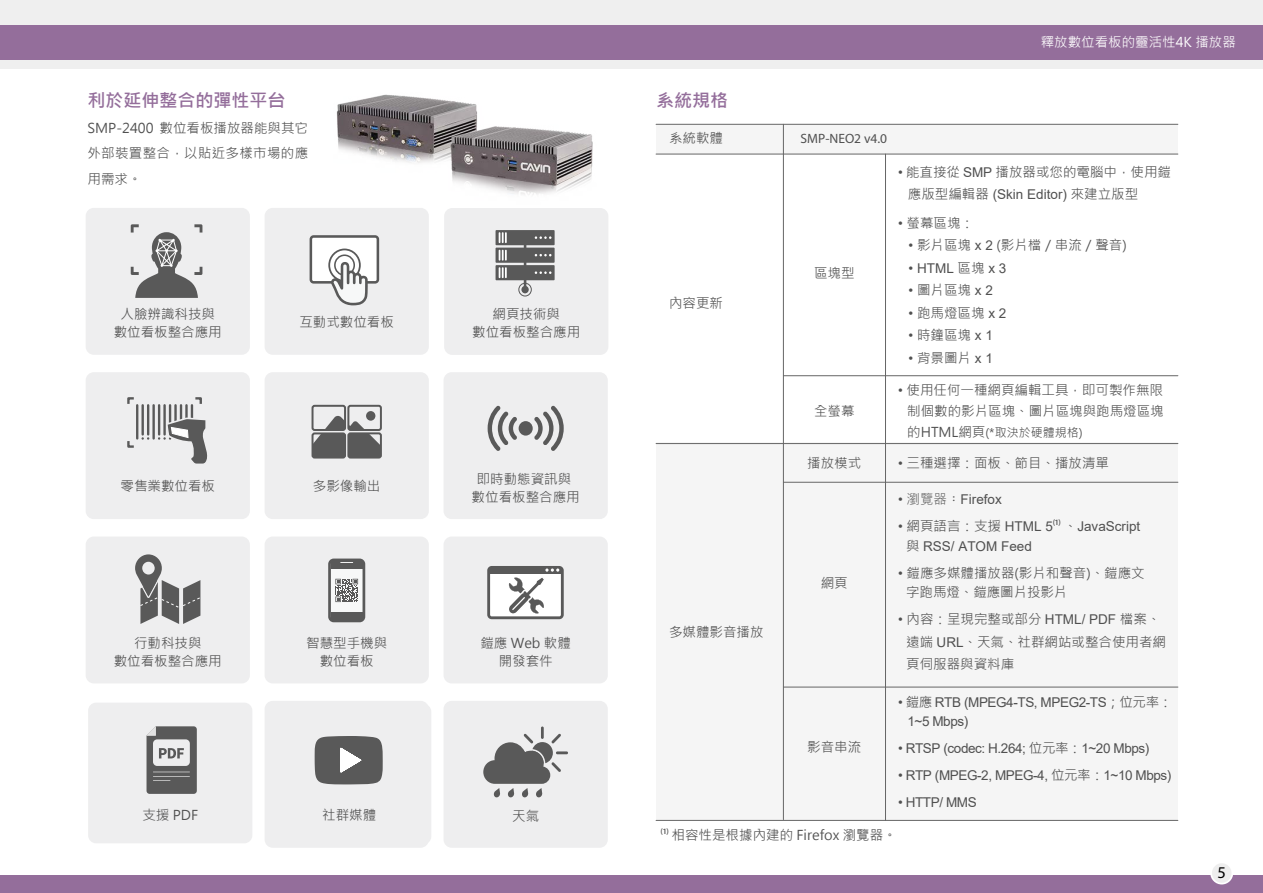
<style>
.page{position:relative;width:1263px;height:893px;background:#fff}
.page>*{position:absolute;margin:0;border:0;box-sizing:border-box;transform-origin:0 0}
.t1{font:700 18px "Microsoft Jheng Hei";color:#946e9b}
.t2{font:16.5px "Myriad Pro";color:#000}
.t3{font:13.5px/18px "Microsoft Jheng Hei";color:#505050;text-align:center}
.t4{font:13.5px/19.5px "Arial";letter-spacing:-.03em;color:#505050}
.t5{font:13.5px/19.5px "Arial";color:#505050}
.t6{font:13.5px "Microsoft Jheng Hei";color:#fff}
.t7{font:13.5px "Myriad Pro";color:#505050}
.t8{font:12px "Microsoft Jheng Hei";color:#505050}
.s1{font-family:"Arial"}
.s2{font-family:"Microsoft Jheng Hei"}
.s3{font-size:13.5px}
.s4{font-family:"Microsoft Jheng Hei";font-weight:300}
.s5{font-family:"Adobe Ming Std";font-weight:300}
.s6{font-family:"Myriad Pro"}
</style>
<div class="page">
<div style="left:0;top:876px;width:1263px;height:17px;background:#946e9b"></div>
<div style="left:0;top:0;width:1263px;height:68px;background:#efefef"></div>
<div style="left:0;top:26px;width:1263px;height:34px;background:#946e9b"></div>
<div style="left:1210px;top:861px;width:23px;height:23px;background:#fff;border-radius:50%"></div>
<div style="left:1212px;top:863px;width:19px;height:20px;background:#eee;border-radius:50%"></div>
<div style="left:86px;top:536px;width:164px;height:147px;background:#eeeeef;border-radius:8px"></div>
<svg style="left:135px;top:554px;width:66px;height:70px"></svg>
<div style="left:86px;top:208px;width:164px;height:147px;background:#eeeeef;border-radius:8px"></div>
<svg style="left:131px;top:224px;width:71px;height:74px"></svg>
<div style="left:265px;top:208px;width:164px;height:147px;background:#eeeeef;border-radius:8px"></div>
<div style="left:444px;top:208px;width:164px;height:147px;background:#eeeeef;border-radius:8px"></div>
<div style="left:495px;top:230px;width:60px;height:15px;background:#595959"></div>
<svg style="left:499px;top:232px;width:8px;height:11px"></svg>
<svg style="left:535px;top:236px;width:16px;height:3px"></svg>
<div style="left:495px;top:248px;width:60px;height:15px;background:#595959"></div>
<svg style="left:499px;top:250px;width:8px;height:11px"></svg>
<svg style="left:535px;top:254px;width:16px;height:2px"></svg>
<div style="left:495px;top:265px;width:60px;height:15px;background:#595959"></div>
<svg style="left:499px;top:267px;width:8px;height:11px"></svg>
<svg style="left:535px;top:271px;width:16px;height:3px"></svg>
<hr style="left:524px;top:236px;width:2px;height:52px;background:#595959">
<div style="left:521px;top:286px;width:8px;height:7px;background:#595959;border-radius:50%"></div>
<div style="left:518px;top:283px;width:14px;height:13px;border:1px solid #595959;border-radius:50%"></div>
<div style="left:86px;top:372px;width:164px;height:147px;background:#eeeeef;border-radius:8px"></div>
<svg style="left:127px;top:397px;width:7px;height:7px"></svg>
<svg style="left:127px;top:441px;width:7px;height:7px"></svg>
<svg style="left:193px;top:397px;width:9px;height:9px"></svg>
<hr style="left:136px;top:405px;width:2px;height:33px;background:#595959">
<hr style="left:141px;top:405px;width:3px;height:29px;background:#595959">
<hr style="left:147px;top:405px;width:2px;height:29px;background:#595959">
<hr style="left:152px;top:405px;width:3px;height:33px;background:#595959">
<hr style="left:158px;top:405px;width:2px;height:29px;background:#595959">
<hr style="left:163px;top:405px;width:3px;height:29px;background:#595959">
<hr style="left:169px;top:405px;width:2px;height:29px;background:#595959">
<hr style="left:174px;top:405px;width:3px;height:33px;background:#595959">
<hr style="left:180px;top:405px;width:2px;height:33px;background:#595959">
<hr style="left:185px;top:405px;width:3px;height:29px;background:#595959">
<hr style="left:191px;top:405px;width:2px;height:33px;background:#595959">
<svg style="left:142px;top:437px;width:7px;height:3px"></svg>
<svg style="left:158px;top:418px;width:50px;height:46px"></svg>
<div style="left:265px;top:536px;width:164px;height:147px;background:#eeeeef;border-radius:8px"></div>
<svg style="left:328px;top:559px;width:37px;height:63px"></svg>
<div style="left:443px;top:536px;width:165px;height:147px;background:#eeeeef;border-radius:8px"></div>
<svg style="left:487px;top:566px;width:77px;height:53px"></svg>
<div style="left:265px;top:701px;width:164px;height:147px;background:#eeeeef;border-radius:8px"></div>
<div style="left:443px;top:701px;width:165px;height:147px;background:#eeeeef;border-radius:8px"></div>
<svg style="left:483px;top:726px;width:85px;height:72px"></svg>
<div style="left:265px;top:372px;width:164px;height:147px;background:#eeeeef;border-radius:8px"></div>
<div style="left:366px;top:411px;width:9px;height:10px;background:#595959;border-radius:50%"></div>
<svg style="left:312px;top:415px;width:67px;height:41px"></svg>
<div style="left:312px;top:405px;width:34px;height:26px;border:2px solid #595959;border-radius:2px"></div>
<div style="left:312px;top:432px;width:34px;height:27px;border:2px solid #595959;border-radius:2px"></div>
<div style="left:347px;top:405px;width:35px;height:26px;border:2px solid #595959;border-radius:2px"></div>
<div style="left:347px;top:432px;width:35px;height:27px;border:2px solid #595959;border-radius:2px"></div>
<div style="left:443px;top:372px;width:165px;height:147px;background:#eeeeef;border-radius:8px"></div>
<div style="left:519px;top:421px;width:14px;height:15px;background:#595959;border-radius:50%"></div>
<svg style="left:534px;top:406px;width:30px;height:45px"></svg>
<svg style="left:488px;top:406px;width:29px;height:45px"></svg>
<svg style="left:310px;top:235px;width:69px;height:70px"></svg>
<img style="left:336px;top:94px;width:257px;height:101px">
<div style="left:88px;top:703px;width:164px;height:140px;background:#eeeeef;border-radius:8px"></div>
<div style="left:267px;top:704px;width:164px;height:140px;background:#eeeeef;border-radius:8px"></div>
<svg style="left:314px;top:736px;width:69px;height:49px"></svg>
<svg style="left:147px;top:726px;width:50px;height:68px"></svg>
<div style="left:656px;top:124px;width:522px;height:30px;background:#f5f5f5"></div>
<div style="left:656px;top:442px;width:522px;height:378px;background:#f5f5f5"></div>
<hr style="left:783px;top:124px;width:1px;height:696px;background:#666">
<hr style="left:885px;top:154px;width:1px;height:666px;background:#666">
<hr style="left:656px;top:124px;width:522px;height:1px;background:#666">
<hr style="left:656px;top:154px;width:522px;height:1px;background:#666">
<hr style="left:656px;top:443px;width:522px;height:1px;background:#666">
<hr style="left:783px;top:482px;width:395px;height:1px;background:#666">
<hr style="left:783px;top:375px;width:395px;height:1px;background:#666">
<hr style="left:783px;top:687px;width:395px;height:1px;background:#666">
<hr style="left:656px;top:820px;width:522px;height:1px;background:#666">
<p class="t6" style="left:1041px;top:34px;width:197px">釋放數位看板的靈活性4K 播放器</p>
<h1 class="t1" style="left:88px;top:89px;width:199px">利於延伸整合的彈性平台</h1>
<h1 class="t1" style="left:656px;top:89px;width:73px">系統規格</h1>
<p class="t3" style="left:88px;top:115px;width:222px;line-height:25.5px;text-align:justify">SMP-2400 數位看板播放器能與其它外部裝置整合，以貼近多樣市場的應用需求。</p>
<p class="t3" style="left:669px;top:129px;width:55px">系統軟體</p>
<p class="t7" style="left:801px;top:130px;width:88px">SMP-NEO2 v4.0</p>
<p class="t3" style="left:114px;top:306px;width:109px">人臉辨識科技與數位看板整合應用</p>
<p class="t3" style="left:472px;top:306px;width:109px">網頁技術與<br>數位看板整合應用</p>
<p class="t3" style="left:299px;top:313px;width:96px">互動式數位看板</p>
<p class="t3" style="left:121px;top:477px;width:96px">零售業數位看板</p>
<p class="t3" style="left:114px;top:634px;width:109px">行動科技與<br>數位看板整合應用</p>
<p class="t3" style="left:313px;top:477px;width:69px">多影像輸出</p>
<p class="t3" style="left:472px;top:470px;width:109px">即時動態資訊與數位看板整合應用</p>
<p class="t3" style="left:306px;top:634px;width:83px">智慧型手機與數位看板</p>
<p class="t3" style="left:480px;top:634px;width:92px">鎧應 Web 軟體開發套件</p>
<p class="t3" style="left:142px;top:806px;width:57px">支援 PDF</p>
<p class="t3" style="left:322px;top:806px;width:55px">社群媒體</p>
<p class="t3" style="left:320px;top:807px;width:55px">社群媒體</p>
<p class="t3" style="left:512px;top:807px;width:28px">天氣</p>
<p class="t3" style="left:669px;top:294px;width:55px">內容更新</p>
<p class="t3" style="left:669px;top:623px;width:96px">多媒體影音播放</p>
<p class="t3" style="left:814px;top:264px;width:42px">區塊型</p>
<p class="t3" style="left:814px;top:402px;width:42px">全螢幕</p>
<p class="t3" style="left:807px;top:454px;width:55px">播放模式</p>
<p class="t3" style="left:821px;top:574px;width:28px">網頁</p>
<p class="t3" style="left:807px;top:738px;width:55px">影音串流</p>
<p class="t3" style="left:898px;top:163px;width:274px"><span class="s1">•</span> 能直接從 <span class="s1">SMP</span> 播放器或您的電腦中，使用鎧</p>
<p class="t5" style="left:908px;top:185px;width:232px"><span class="s2">應版型編輯器</span> (Skin Editor) <span class="s2">來建立版型</span></p>
<p class="t3" style="left:898px;top:214px;width:77px"><span class="s1">•</span> 螢幕區塊：</p>
<p class="t3" style="left:909px;top:236px;width:220px"><span class="s1">•</span> 影片區塊 <span class="s1">x 2</span> (影片檔／串流／聲音)</p>
<p class="t4" style="left:909px;top:258px;width:99px">• HTML <span class="s2">區塊</span> x 3</p>
<p class="t3" style="left:909px;top:281px;width:86px"><span class="s1">•</span> 圖片區塊 <span class="s1">x 2</span></p>
<p class="t3" style="left:909px;top:304px;width:99px"><span class="s1">•</span> 跑馬燈區塊 <span class="s1">x 2</span></p>
<p class="t3" style="left:909px;top:326px;width:86px"><span class="s1">•</span> 時鐘區塊 <span class="s1">x 1</span></p>
<p class="t3" style="left:909px;top:349px;width:86px"><span class="s1">•</span> 背景圖片 <span class="s1">x 1</span></p>
<p class="t3" style="left:898px;top:379px;width:267px;line-height:21px;text-align:right"><span class="s1">•</span> 使用任何一種網頁編輯工具，即可製作無限制個數的影片區塊、圖片區塊與跑馬燈區塊</p>
<p class="t8" style="left:907px;top:425px;width:177px"><span class="s3">的HTML網頁</span>(*取決於硬體規格)</p>
<p class="t3" style="left:898px;top:454px;width:212px"><span class="s1">•</span> 三種選擇：面板、節目、播放清單</p>
<p class="t5" style="left:898px;top:490px;width:105px">• <span class="s4">瀏覽器</span><span class="s5">：</span>Firefox</p>
<p class="t5" style="left:906px;top:517px;width:236px;text-indent:-8px">• <span class="s2">網頁語言：支援</span> HTML 5<span class="s6">(1)</span> <span class="s2">、</span>JavaScript<span class="s2">與</span> RSS/ ATOM Feed</p>
<p class="t3" style="left:906px;top:563px;width:240px;line-height:19.5px;text-align:left;text-indent:-8px"><span class="s1">•</span> 鎧應多媒體播放器(影片和聲音)、鎧應文字跑馬燈、鎧應圖片投影片</p>
<p class="t3" style="left:906px;top:608px;width:261px;line-height:22.5px;text-align:left;text-indent:-8px"><span class="s1">•</span> 內容：呈現完整或部分 <span class="s1">HTML/ PDF</span> 檔案、遠端 <span class="s1">URL</span>、天氣、社群網站或整合使用者網頁伺服器與資料庫</p>
<p class="t4" style="left:907px;top:692px;width:266px;text-indent:-9px">• <span class="s2">鎧應</span> RTB (MPEG4-TS, MPEG2-TS<span class="s2">；位元率：<br></span>1~5 Mbps)</p>
<p class="t4" style="left:898px;top:738px;width:253px">• RTSP (codec: H.264; <span class="s2">位元率：</span>1~20 Mbps)</p>
<p class="t4" style="left:898px;top:765px;width:275px">• RTP (MPEG-2, MPEG-4, <span class="s2">位元率：</span>1~10 Mbps)</p>
<p class="t4" style="left:898px;top:792px;width:80px">• HTTP/ MMS</p>
<p class="t3" style="left:661px;top:826px;width:238px"><span class="s6">(1)</span> 相容性是根據內建的 Firefox 瀏覽器。</p>
<p class="t2" style="left:1217px;top:862px;width:10px">5</p>
</div>
